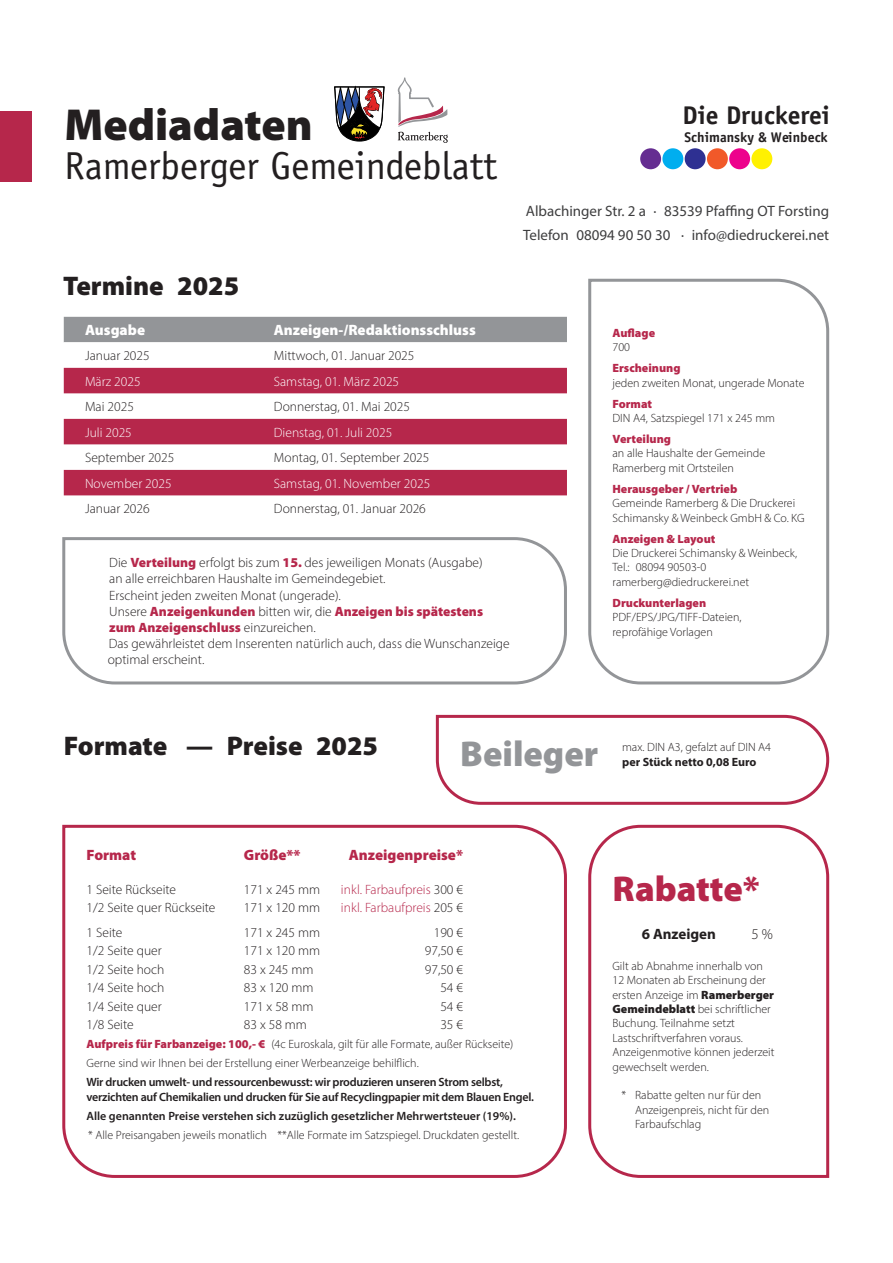
<style>
.page{position:relative;width:893px;height:1263px;background:#fff}
.page>*{position:absolute;margin:0;border:0;box-sizing:border-box;transform-origin:0 0}
.t1{font:900 45px "Myriad Pro";color:#231f20}
.t2{font:39px "Officina Sans Std";color:#231f20}
.t3{font:900 36px "Myriad Pro";color:#b6274b}
.t4{font:900 36px "Myriad Pro";color:#939598}
.t5{font:900 27px "Myriad Pro";color:#231f20}
.t6{font:700 25.65px "Officina Sans";color:#231f20}
.t7{font:15px/24px "Myriad Pro";color:#3e3e3f}
.t8{font:900 15px "Myriad Pro";color:#fff}
.t9{font:900 15px "Myriad Pro";color:#b6274b}
.t10{font:700 15px "Myriad Pro";color:#231f20}
.t11{font:300 15px "Myriad Pro";color:#231f20}
.t12{font:700 14.1px "Officina Sans";color:#231f20}
.t13{font:300 13.5px/16.2px "Myriad Pro";color:#231f20}
.t14{font:300 13.5px "Myriad Pro";color:#fff}
.t15{font:300 13.5px "Myriad Pro";color:#b6274b}
.t16{font:300 12px/14.4px "Myriad Pro";color:#231f20}
.t17{font:600 12px/14.9px "Myriad Pro";letter-spacing:-.02em;color:#231f20}
.t18{font:900 12px "Myriad Pro";color:#b6274b}
.t19{font:600 12px "Myriad Pro";color:#231f20}
.t20{font:700 12px "Myriad Pro";color:#231f20}
.s1{font-weight:900;color:#b6274b}
.s2{color:#231f20}
.s3{font-weight:900}
</style>
<div class="page">
<div style="left:0;top:111px;width:31px;height:70px;background:#b6274b"></div>
<svg style="left:62px;top:824px;width:505px;height:354px"></svg>
<svg style="left:588px;top:824px;width:242px;height:354px"></svg>
<svg style="left:588px;top:278px;width:242px;height:407px"></svg>
<div style="left:64px;top:317px;width:503px;height:25px;background:#939598"></div>
<svg style="left:64px;top:342px;width:503px;height:154px"></svg>
<svg style="left:64px;top:368px;width:503px;height:127px;fill:#b6274b"></svg>
<svg style="left:62px;top:537px;width:505px;height:148px"></svg>
<svg style="left:334px;top:86px;width:51px;height:56px"></svg>
<svg style="left:398px;top:77px;width:50px;height:66px"></svg>
<svg style="left:435px;top:714px;width:395px;height:91px"></svg>
<div style="left:640px;top:148px;width:21px;height:21px;background:#652d91;border-radius:50%"></div>
<div style="left:662px;top:148px;width:21px;height:21px;background:#00aeef;border-radius:50%"></div>
<div style="left:685px;top:148px;width:21px;height:21px;background:#2e3092;border-radius:50%"></div>
<div style="left:707px;top:148px;width:21px;height:21px;background:#f15929;border-radius:50%"></div>
<div style="left:729px;top:148px;width:21px;height:21px;background:#ed028c;border-radius:50%"></div>
<div style="left:751px;top:148px;width:21px;height:21px;background:#fff101;border-radius:50%"></div>
<h1 class="t1" style="left:64px;top:95px;width:250px">Mediadaten</h1>
<h2 class="t2" style="left:64px;top:143px;width:434px">Ramerberger Gemeindeblatt</h2>
<h3 class="t5" style="left:63px;top:268px;width:177px">Termine 2025</h3>
<p class="t8" style="left:85px;top:320px;width:62px">Ausgabe</p>
<p class="t8" style="left:274px;top:320px;width:203px">Anzeigen-/Redaktionsschluss</p>
<p class="t13" style="left:85px;top:347px;width:66px">Januar 2025</p>
<p class="t13" style="left:274px;top:347px;width:142px">Mittwoch, 01. Januar 2025</p>
<p class="t14" style="left:85px;top:373px;width:57px">März 2025</p>
<p class="t14" style="left:274px;top:373px;width:127px">Samstag, 01. März 2025</p>
<p class="t13" style="left:85px;top:398px;width:50px">Mai 2025</p>
<p class="t13" style="left:274px;top:398px;width:138px">Donnerstag, 01. Mai 2025</p>
<p class="t14" style="left:85px;top:424px;width:48px">Juli 2025</p>
<p class="t14" style="left:274px;top:424px;width:120px">Dienstag, 01. Juli 2025</p>
<p class="t13" style="left:85px;top:449px;width:91px">September 2025</p>
<p class="t13" style="left:274px;top:449px;width:157px">Montag, 01. September 2025</p>
<p class="t14" style="left:85px;top:475px;width:88px">November 2025</p>
<p class="t14" style="left:274px;top:475px;width:158px">Samstag, 01. November 2025</p>
<p class="t13" style="left:85px;top:500px;width:66px">Januar 2026</p>
<p class="t13" style="left:274px;top:500px;width:153px">Donnerstag, 01. Januar 2026</p>
<p class="t13" style="left:108px;top:554px;width:403px">Die <span class="s1">Verteilung</span> erfolgt bis zum <span class="s1">15.</span> des jeweiligen Monats (Ausgabe)<br>an alle erreichbaren Haushalte im Gemeindegebiet.<br>Erscheint jeden zweiten Monat (ungerade).<br>Unsere <span class="s1">Anzeigenkunden</span> bitten wir, die <span class="s1">Anzeigen bis spätestens zum Anzeigenschluss</span> einzureichen.<br>Das gewährleistet dem Inserenten natürlich auch, dass die Wunschanzeige optimal erscheint.</p>
<h3 class="t6" style="left:682px;top:100px;width:149px">Die Druckerei</h3>
<p class="t12" style="left:685px;top:128px;width:145px">Schimansky &amp; Weinbeck</p>
<p class="t7" style="left:523px;top:199px;width:308px">Albachinger Str. 2 a · 83539 Pfaffing OT Forsting<br>Telefon 08094 90 50 30 · info@diedruckerei.net</p>
<p class="t18" style="left:612px;top:325px;width:44px">Auflage</p>
<p class="t16" style="left:612px;top:340px;width:19px">700</p>
<p class="t18" style="left:612px;top:360px;width:70px">Erscheinung</p>
<p class="t16" style="left:612px;top:375px;width:194px">jeden zweiten Monat, ungerade Monate</p>
<p class="t18" style="left:612px;top:395px;width:41px">Format</p>
<p class="t16" style="left:612px;top:411px;width:164px">DIN A4, Satzspiegel 171 x 245 mm</p>
<p class="t18" style="left:612px;top:431px;width:60px">Verteilung</p>
<p class="t16" style="left:612px;top:446px;width:154px">an alle Haushalte der Gemeinde<br>Ramerberg mit Ortsteilen</p>
<p class="t18" style="left:612px;top:481px;width:126px">Herausgeber / Vertrieb</p>
<p class="t16" style="left:612px;top:496px;width:194px">Gemeinde Ramerberg &amp; Die Druckerei<br>Schimansky &amp; Weinbeck GmbH &amp; Co. KG</p>
<p class="t18" style="left:612px;top:530px;width:104px">Anzeigen &amp; Layout</p>
<p class="t16" style="left:612px;top:546px;width:186px">Die Druckerei Schimansky &amp; Weinbeck,<br>Tel.: 08094 90503-0 ramerberg@diedruckerei.net</p>
<p class="t18" style="left:612px;top:595px;width:95px">Druckunterlagen</p>
<p class="t16" style="left:612px;top:610px;width:131px">PDF/EPS/JPG/TIFF-Dateien, reprofähige Vorlagen</p>
<h3 class="t5" style="left:64px;top:728px;width:316px">Formate — Preise 2025</h3>
<h3 class="t4" style="left:460px;top:730px;width:140px">Beileger</h3>
<p class="t16" style="left:622px;top:740px;width:151px">max. DIN A3, gefalzt auf DIN A4</p>
<p class="t20" style="left:622px;top:754px;width:136px">per Stück netto 0,08 Euro</p>
<p class="t9" style="left:87px;top:845px;width:51px">Format</p>
<p class="t9" style="left:244px;top:845px;width:58px">Größe**</p>
<p class="t9" style="left:349px;top:845px;width:116px">Anzeigenpreise*</p>
<p class="t13" style="left:87px;top:881px;width:91px">1 Seite Rückseite</p>
<p class="t13" style="left:244px;top:881px;width:78px">171 x 245 mm</p>
<p class="t15" style="left:341px;top:881px;width:124px">inkl. Farbaufpreis <span class="s2">300 €</span></p>
<p class="t13" style="left:87px;top:899px;width:130px">1/2 Seite quer Rückseite</p>
<p class="t13" style="left:244px;top:899px;width:78px">171 x 120 mm</p>
<p class="t15" style="left:341px;top:899px;width:124px">inkl. Farbaufpreis <span class="s2">205 €</span></p>
<p class="t13" style="left:87px;top:924px;width:37px">1 Seite</p>
<p class="t13" style="left:244px;top:924px;width:78px">171 x 245 mm</p>
<p class="t13" style="left:434px;top:924px;width:31px">190 €</p>
<p class="t13" style="left:87px;top:943px;width:77px">1/2 Seite quer</p>
<p class="t13" style="left:244px;top:943px;width:78px">171 x 120 mm</p>
<p class="t13" style="left:425px;top:943px;width:40px">97,50 €</p>
<p class="t13" style="left:87px;top:961px;width:79px">1/2 Seite hoch</p>
<p class="t13" style="left:244px;top:961px;width:71px">83 x 245 mm</p>
<p class="t13" style="left:425px;top:961px;width:40px">97,50 €</p>
<p class="t13" style="left:87px;top:979px;width:79px">1/4 Seite hoch</p>
<p class="t13" style="left:244px;top:979px;width:71px">83 x 120 mm</p>
<p class="t13" style="left:440px;top:979px;width:24px">54 €</p>
<p class="t13" style="left:87px;top:998px;width:77px">1/4 Seite quer</p>
<p class="t13" style="left:244px;top:998px;width:71px">171 x 58 mm</p>
<p class="t13" style="left:440px;top:998px;width:24px">54 €</p>
<p class="t13" style="left:87px;top:1016px;width:49px">1/8 Seite</p>
<p class="t13" style="left:244px;top:1016px;width:65px">83 x 58 mm</p>
<p class="t13" style="left:440px;top:1016px;width:24px">35 €</p>
<p class="t16" style="left:87px;top:1034px;width:428px;line-height:19px"><span class="s1">Aufpreis für Farbanzeige: 100,- €</span> (4c Euroskala, gilt für alle Formate, außer Rückseite)<br>Gerne sind wir Ihnen bei der Erstellung einer Werbeanzeige behilflich.</p>
<p class="t17" style="left:87px;top:1074px;width:449px">Wir drucken umwelt- und ressourcenbewusst: wir produzieren unseren Strom selbst, verzichten auf Chemikalien und drucken für Sie auf Recyclingpapier mit dem Blauen Engel.</p>
<p class="t19" style="left:87px;top:1108px;width:431px">Alle genannten Preise verstehen sich zuzüglich gesetzlicher Mehrwertsteuer (19%).</p>
<p class="t16" style="left:88px;top:1127px;width:433px">* Alle Preisangaben jeweils monatlich **Alle Formate im Satzspiegel. Druckdaten gestellt.</p>
<h3 class="t3" style="left:612px;top:865px;width:149px">Rabatte*</h3>
<p class="t10" style="left:642px;top:924px;width:76px">6 Anzeigen</p>
<p class="t11" style="left:751px;top:925px;width:23px">5 %</p>
<p class="t16" style="left:612px;top:958px;width:164px">Gilt ab Abnahme innerhalb von<br>12 Monaten ab Erscheinung der ersten Anzeige im <span class="s3">Ramerberger<br>Gemeindeblatt</span> bei schriftlicher<br>Buchung. Teilnahme setzt<br>Lastschriftverfahren voraus.<br>Anzeigenmotive können jederzeit gewechselt werden.</p>
<p class="t16" style="left:635px;top:1088px;width:136px;text-indent:-14px">* Rabatte gelten nur für den<br>Anzeigenpreis, nicht für den<br>Farbaufschlag</p>
</div>
